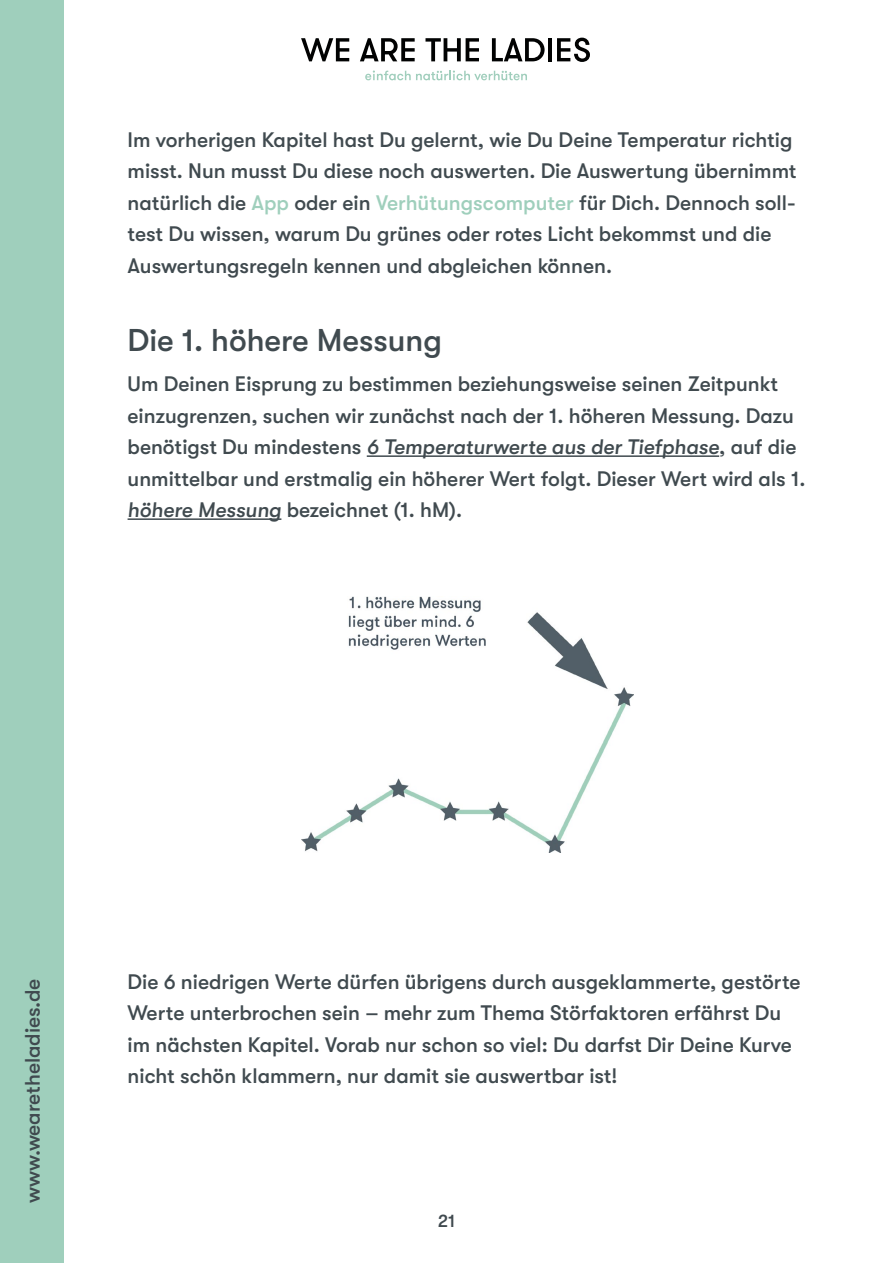
<style>
.page{position:relative;width:893px;height:1263px;background:#fff}
.page>*{position:absolute;margin:0;border:0;box-sizing:border-box;transform-origin:0 0}
.t1{font:500 31.5px "GT Walsheim";color:#404a4f}
.t2{font:500 21px/31.5px "GT Walsheim";color:#404a4f}
.t3{font:500 18px "GT Walsheim";color:#404a4f}
.s1{color:#9fcfbc}
.s2{font-style:italic}
</style>
<div class="page">
<div style="left:0;top:0;width:64px;height:1263px;background:#9fcfbc"></div>
<svg style="left:301px;top:38px;width:48px;height:23px"></svg>
<svg style="left:360px;top:38px;width:55px;height:23px"></svg>
<svg style="left:425px;top:38px;width:54px;height:23px"></svg>
<svg style="left:492px;top:38px;width:53px;height:23px"></svg>
<hr style="left:548px;top:38px;width:4px;height:23px;background:#010202">
<svg style="left:557px;top:38px;width:33px;height:24px"></svg>
<svg style="left:365px;top:70px;width:162px;height:10px"></svg>
<hr style="left:367px;top:455px;width:352px;height:2px;background:#404a4f">
<hr style="left:128px;top:518px;width:153px;height:2px;background:#404a4f">
<img style="left:302px;top:596px;width:332px;height:257px">
<p class="t2" style="left:128px;top:124px;width:670px">Im vorherigen Kapitel hast Du gelernt, wie Du Deine Temperatur richtig misst. Nun musst Du diese noch auswerten. Die Auswertung übernimmt natürlich die <span class="s1">App</span> oder ein <span class="s1">Verhütungscomputer</span> für Dich. Dennoch soll&shy;test Du wissen, warum Du grünes oder rotes Licht bekommst und die Auswertungsregeln kennen und abgleichen können.</p>
<h1 class="t1" style="left:128px;top:322px;width:316px">Die 1. höhere Messung</h1>
<p class="t2" style="left:128px;top:368px;width:679px">Um Deinen Eisprung zu bestimmen beziehungsweise seinen Zeitpunkt einzugrenzen, suchen wir zunächst nach der 1. höheren Messung. Dazu benötigst Du mindestens <span class="s2">6 Temperaturwerte aus der Tiefphase</span>, auf die unmittelbar und erstmalig ein höherer Wert folgt. Dieser Wert wird als 1. <span class="s2">höhere Messung</span> bezeichnet (1. hM).</p>
<p class="t2" style="left:17px;top:1203px;width:226px;rotate:-90deg">www.wearetheladies.de</p>
<p class="t2" style="left:128px;top:966px;width:675px">Die 6 niedrigen Werte dürfen übrigens durch ausgeklammerte, gestörte Werte unterbrochen sein – mehr zum Thema Störfaktoren erfährst Du im nächsten Kapitel. Vorab nur schon so viel: Du darfst Dir Deine Kurve nicht schön klammern, nur damit sie auswertbar ist!</p>
<p class="t3" style="left:438px;top:1211px;width:19px">21</p>
</div>
